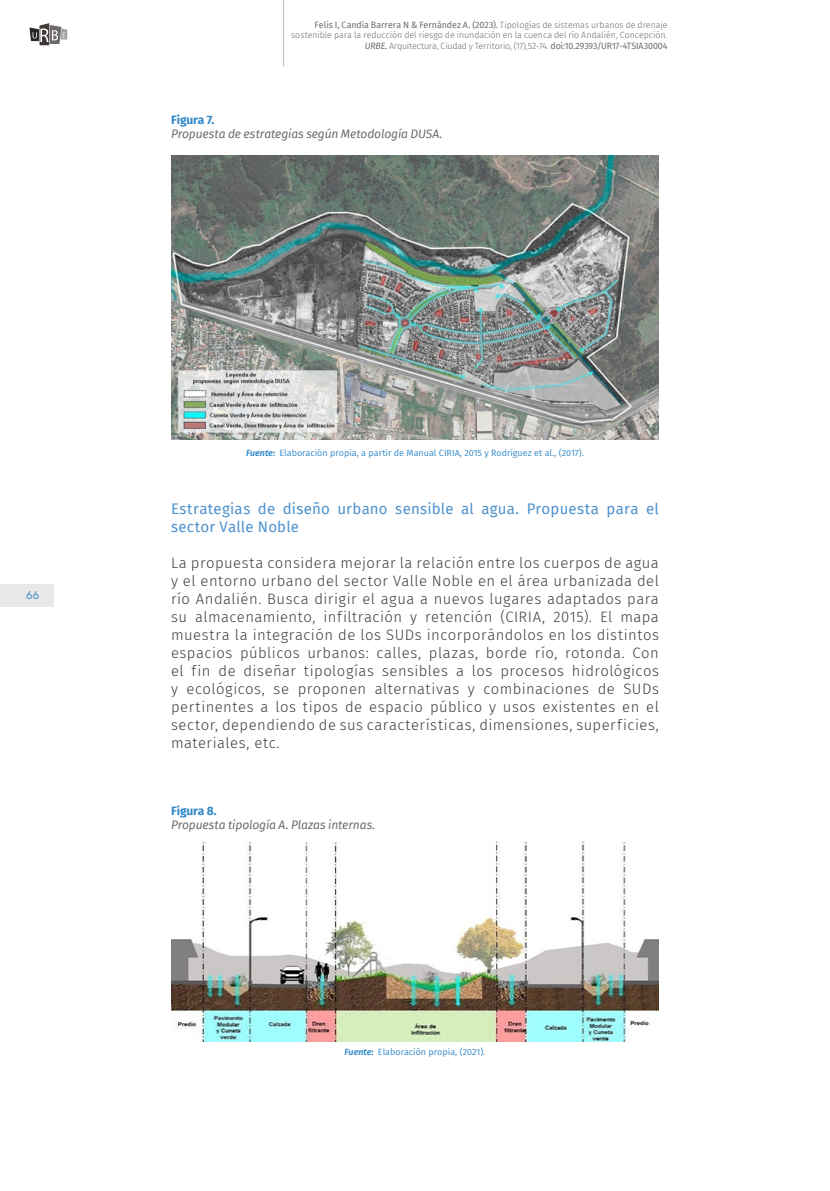
<style>
.page{position:relative;width:830px;height:1191px;background:#fff}
.page>*{position:absolute;margin:0;border:0;box-sizing:border-box;transform-origin:0 0}
.t1{font:300 15px/18px "Fira Sans";letter-spacing:.03em;color:#3e3e3f;text-align:justify}
.t2{font:15px/18px "Fira Sans";letter-spacing:.015em;color:#4d92ce}
.t3{font:italic 12px "Fira Sans";letter-spacing:-.01em;color:#706b6b}
.t4{font:700 12px "Fira Sans";letter-spacing:-.01em;color:#3289c9}
.t5{font:10.5px "Futura Std";color:#3289c9}
.t6{font:300 9px "Fira Sans";letter-spacing:-.005em;color:#706b6b}
.pie_de_foto{font:9px "Fira Sans";color:#3289c9}
.t7{font:9px "Fira Sans";color:#706b6b}
.s1{font-weight:300}
.s2{font-weight:400;font-style:italic}
.s3{font-weight:400}
.s4{font-weight:600;font-style:italic}
</style>
<div class="page">
<div style="left:0;top:584px;width:53px;height:22px;background:#e9e9e9"></div>
<img style="left:171px;top:155px;width:487px;height:284px">
<img style="left:171px;top:842px;width:487px;height:199px">
<hr style="left:283px;top:0;width:1px;height:66px;background:#bcbdc0">
<svg style="left:29px;top:23px;width:38px;height:22px"></svg>
<p class="t5" style="left:26px;top:588px;width:14px">66</p>
<p class="t7" style="left:314px;top:18px;width:354px">Felis I, Candia Barrera N &amp; Fernández A. (2023). <span class="s1">Tipologías de sistemas urbanos de drenaje</span></p>
<p class="t6" style="left:291px;top:29px;width:377px">sostenible para la reducción del riesgo de inundación en la cuenca del río Andalién, Concepción.</p>
<p class="t6" style="left:364px;top:40px;width:304px"><span class="s2">URBE.</span> Arquitectura, Ciudad y Territorio, (17),52-74. <span class="s3">doi:10.29393/UR17-4TSIA30004</span></p>
<p class="t4" style="left:171px;top:110px;width:45px">Figura 7.</p>
<p class="t3" style="left:171px;top:125px;width:273px">Propuesta de estrategias según Metodología DUSA.</p>
<p class="pie_de_foto" style="left:246px;top:446px;width:339px"><span class="s4">Fuente:</span> Elaboración propia, a partir de Manual CIRIA, 2015 y Rodríguez et al., (2017).</p>
<p class="t2" style="left:171px;top:499px;width:489px">Estrategias de diseño urbano sensible al agua. Propuesta para el sector Valle Noble</p>
<p class="t1" style="left:171px;top:553px;width:489px">La propuesta considera mejorar la relación entre los cuerpos de agua y el entorno urbano del sector Valle Noble en el área urbanizada del río Andalién. Busca dirigir el agua a nuevos lugares adaptados para su almacenamiento, infiltración y retención (CIRIA, 2015). El mapa muestra la integración de los SUDs incorporándolos en los distintos espacios públicos urbanos: calles, plazas, borde río, rotonda. Con el fin de diseñar tipologías sensibles a los procesos hidrológicos y ecológicos, se proponen alternativas y combinaciones de SUDs pertinentes a los tipos de espacio público y usos existentes en el sector, dependiendo de sus características, dimensiones, superficies, materiales, etc.</p>
<p class="t4" style="left:171px;top:800px;width:47px">Figura 8.</p>
<p class="t3" style="left:171px;top:816px;width:206px">Propuesta tipología A. Plazas internas.</p>
<p class="pie_de_foto" style="left:344px;top:1046px;width:142px"><span class="s4">Fuente:</span> Elaboración propia, (2021).</p>
</div>
